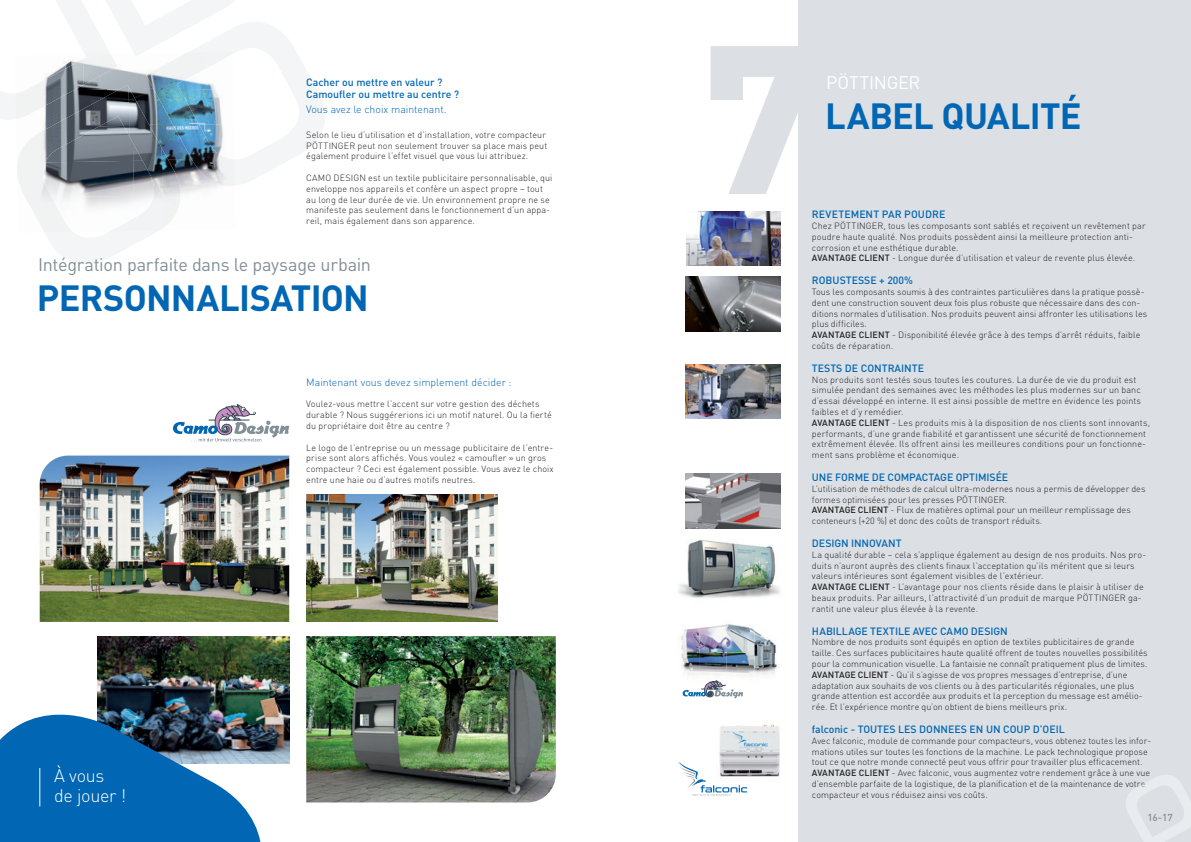
<style>
.page{position:relative;width:1191px;height:842px;background:#fff}
.page>*{position:absolute;margin:0;border:0;box-sizing:border-box;transform-origin:0 0}
.t1{font:700 36px "DIN";letter-spacing:-.02em;color:#0166b3}
.t2{font:18px "DIN";letter-spacing:-.015em;color:#828f96}
.t3{font:300 18px/20px "DIN";letter-spacing:-.015em;color:#fff}
.t4{font:18px "DIN";letter-spacing:-.015em;color:#fff}
.t5{font:500 10.5px/12.6px "DIN";color:#0166b3}
.t6{font:300 10.5px "DIN";color:#0166b3}
.t7{font:500 10px "DIN";color:#828f96}
.t8{font:300 9px/10.8px "DIN";letter-spacing:.01em;color:#231f20}
.s1{font-weight:500}
</style>
<div class="page">
<img style="left:681px;top:624px;width:98px;height:52px">
<div style="left:797px;top:0;width:394px;height:842px;background:#dce0e4"></div>
<img style="left:98px;top:636px;width:191px;height:128px">
<img style="left:306px;top:636px;width:250px;height:166px">
<svg style="left:173px;top:404px;width:116px;height:38px"></svg>
<img style="left:306px;top:494px;width:191px;height:128px">
<img style="left:40px;top:456px;width:249px;height:166px">
<svg style="left:0;top:687px;width:262px;height:155px;background:#3172a3"></svg>
<hr style="left:40px;top:768px;width:1px;height:38px;background:#fff">
<svg style="left:0;top:0;width:325px;height:263px"></svg>
<img style="left:162px;top:148px;width:31px;height:80px">
<img style="left:17px;top:174px;width:50px;height:58px">
<img style="left:67px;top:201px;width:96px;height:31px">
<img style="left:146px;top:53px;width:58px;height:67px">
<img style="left:203px;top:52px;width:29px;height:18px">
<img style="left:170px;top:119px;width:47px;height:34px">
<img style="left:188px;top:153px;width:46px;height:33px">
<img style="left:719px;top:724px;width:61px;height:53px">
<svg style="left:678px;top:762px;width:69px;height:34px"></svg>
<svg style="left:682px;top:680px;width:61px;height:18px"></svg>
<svg style="left:710px;top:46px;width:88px;height:148px"></svg>
<svg style="left:1126px;top:775px;width:65px;height:67px"></svg>
<img style="left:687px;top:212px;width:94px;height:54px">
<img style="left:685px;top:364px;width:96px;height:55px">
<img style="left:685px;top:276px;width:96px;height:55px">
<img style="left:685px;top:473px;width:96px;height:55px">
<img style="left:678px;top:540px;width:102px;height:58px">
<p class="t5" style="left:306px;top:75px;width:154px">Cacher ou mettre en valeur ?<br>Camoufler ou mettre au centre ?</p>
<p class="t6" style="left:306px;top:102px;width:142px">Vous avez le choix maintenant.</p>
<p class="t8" style="left:306px;top:129px;width:243px">Selon le lieu d’utilisation et d’installation, votre compacteur<br>PÖTTINGER peut non seulement trouver sa place mais peut également produire l’effet visuel que vous lui attribuez.</p>
<p class="t8" style="left:306px;top:172px;width:248px">CAMO DESIGN est un textile publicitaire personnalisable, qui enveloppe nos appareils et confère un aspect propre – tout au long de leur durée de vie. Un environnement propre ne se manifeste pas seulement dans le fonctionnement d’un appa&shy;reil, mais également dans son apparence.</p>
<h2 class="t2" style="left:38px;top:253px;width:334px">Intégration parfaite dans le paysage urbain</h2>
<h1 class="t1" style="left:37px;top:274px;width:333px">PERSONNALISATION</h1>
<h2 class="t3" style="left:54px;top:766px;width:74px">À vous de jouer !</h2>
<p class="t6" style="left:306px;top:375px;width:207px">Maintenant vous devez simplement décider :</p>
<p class="t8" style="left:306px;top:399px;width:247px">Voulez-vous mettre l’accent sur votre gestion des déchets durable ? Nous suggérerions ici un motif naturel. Ou la fierté du propriétaire doit être au centre ?</p>
<p class="t8" style="left:306px;top:442px;width:249px">Le logo de l’entreprise ou un message publicitaire de l’entre&shy;prise sont alors affichés. Vous voulez « camoufler » un gros compacteur ? Ceci est également possible. Vous avez le choix entre une haie ou d’autres motifs neutres.</p>
<h2 class="t4" style="left:826px;top:71px;width:96px">PÖTTINGER</h2>
<h1 class="t1" style="left:825px;top:93px;width:258px">LABEL QUALITÉ</h1>
<p class="t5" style="left:812px;top:208px;width:135px">REVETEMENT PAR POUDRE</p>
<p class="t8" style="left:812px;top:220px;width:335px">Chez PÖTTINGER, tous les composants sont sablés et reçoivent un revêtement par poudre haute qualité. Nos produits possèdent ainsi la meilleure protection anti&shy;corrosion et une esthétique durable.<br><span class="s1">AVANTAGE CLIENT</span> - Longue durée d’utilisation et valeur de revente plus élevée.</p>
<p class="t5" style="left:812px;top:274px;width:102px">ROBUSTESSE + 200%</p>
<p class="t8" style="left:812px;top:286px;width:337px">Tous les composants soumis à des contraintes particulières dans la pratique possè&shy;dent une construction souvent deux fois plus robuste que nécessaire dans des con&shy;ditions normales d’utilisation. Nos produits peuvent ainsi affronter les utilisations les plus difficiles.<br><span class="s1">AVANTAGE CLIENT</span> - Disponibilité élevée grâce à des temps d’arrêt réduits, faible coûts de réparation.</p>
<p class="t5" style="left:812px;top:361px;width:114px">TESTS DE CONTRAINTE</p>
<p class="t8" style="left:812px;top:374px;width:340px">Nos produits sont testés sous toutes les coutures. La durée de vie du produit est simulée pendant des semaines avec les méthodes les plus modernes sur un banc d’essai développé en interne. Il est ainsi possible de mettre en évidence les points faibles et d’y remédier.<br><span class="s1">AVANTAGE CLIENT</span> - Les produits mis à la disposition de nos clients sont innovants, performants, d’une grande fiabilité et garantissent une sécurité de fonctionnement extrêmement élevée. Ils offrent ainsi les meilleures conditions pour un fonctionne&shy;ment sans problème et économique.</p>
<p class="t5" style="left:812px;top:470px;width:198px">UNE FORME DE COMPACTAGE OPTIMISÉE</p>
<p class="t8" style="left:812px;top:483px;width:335px">L’utilisation de méthodes de calcul ultra-modernes nous a permis de développer des formes optimisées pour les presses PÖTTINGER.<br><span class="s1">AVANTAGE CLIENT</span> - Flux de matières optimal pour un meilleur remplissage des conteneurs (+20 %) et donc des coûts de transport réduits.</p>
<p class="t5" style="left:812px;top:536px;width:91px">DESIGN INNOVANT</p>
<p class="t8" style="left:812px;top:549px;width:336px">La qualité durable – cela s’applique également au design de nos produits. Nos pro&shy;duits n’auront auprès des clients finaux l’acceptation qu’ils méritent que si leurs valeurs intérieures sont également visibles de l’extérieur.<br><span class="s1">AVANTAGE CLIENT</span> - L’avantage pour nos clients réside dans le plaisir à utiliser de beaux produits. Par ailleurs, l’attractivité d’un produit de marque PÖTTINGER ga&shy;rantit une valeur plus élevée à la revente.</p>
<p class="t5" style="left:812px;top:624px;width:197px">HABILLAGE TEXTILE AVEC CAMO DESIGN</p>
<p class="t8" style="left:812px;top:637px;width:337px">Nombre de nos produits sont équipés en option de textiles publicitaires de grande taille. Ces surfaces publicitaires haute qualité offrent de toutes nouvelles possibilités pour la communication visuelle. La fantaisie ne connaît pratiquement plus de limites.<br><span class="s1">AVANTAGE CLIENT</span> - Qu’il s’agisse de vos propres messages d’entreprise, d’une adaptation aux souhaits de vos clients ou à des particularités régionales, une plus grande attention est accordée aux produits et la perception du message est amélio&shy;rée. Et l’expérience montre qu’on obtient de biens meilleurs prix.</p>
<p class="t5" style="left:812px;top:722px;width:254px">falconic - TOUTES LES DONNEES EN UN COUP D’OEIL</p>
<p class="t8" style="left:812px;top:735px;width:341px">Avec falconic, module de commande pour compacteurs, vous obtenez toutes les infor&shy;mations utiles sur toutes les fonctions de la machine. Le pack technologique propose tout ce que notre monde connecté peut vous offrir pour travailler plus efficacement.<br><span class="s1">AVANTAGE CLIENT</span> - Avec falconic, vous augmentez votre rendement grâce à une vue d’ensemble parfaite de la logistique, de la planification et de la maintenance de votre compacteur et vous réduisez ainsi vos coûts.</p>
<p class="t7" style="left:1147px;top:811px;width:27px">16-17</p>
</div>
